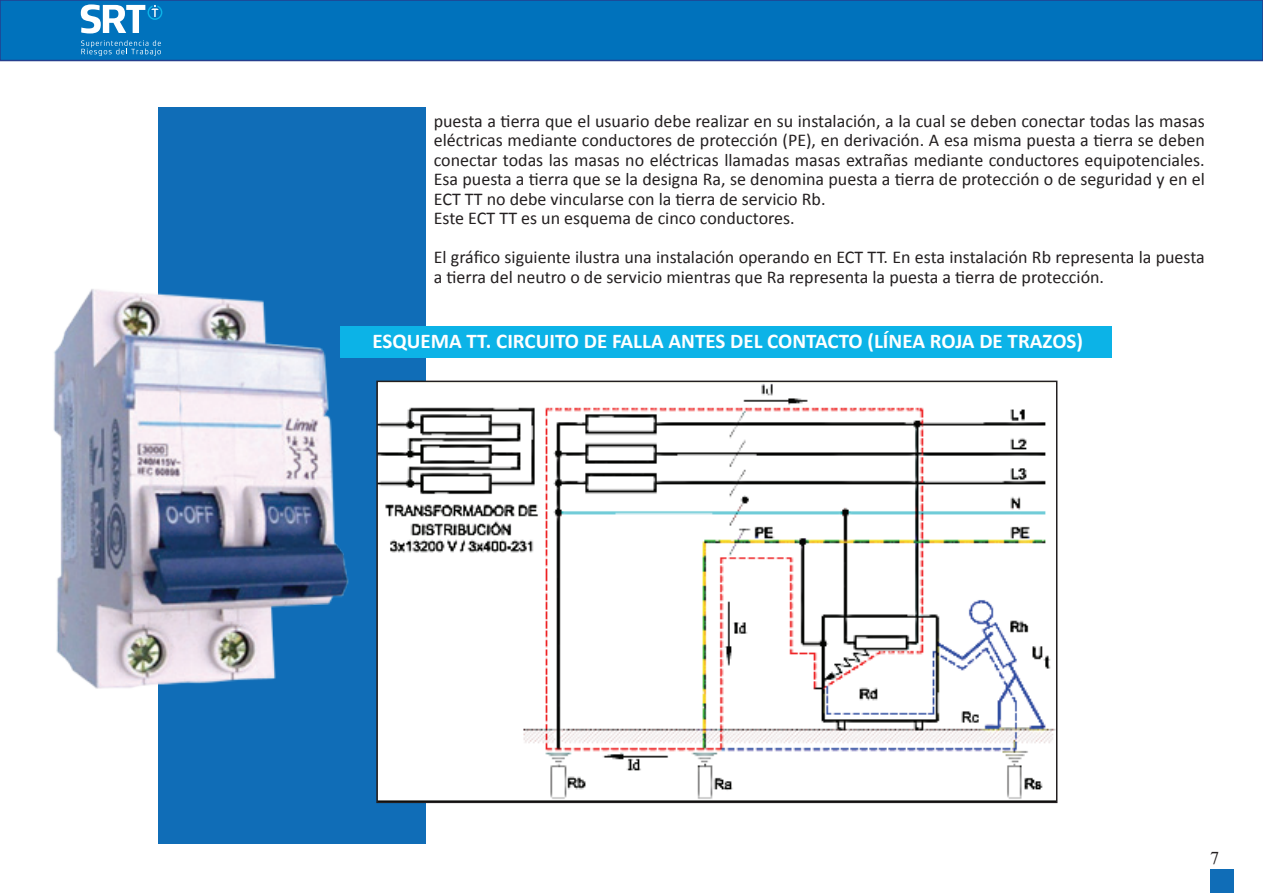
<style>
.page{position:relative;width:1263px;height:893px;background:#fff}
.page>*{position:absolute;margin:0;border:0;box-sizing:border-box;transform-origin:0 0}
.t1{font:700 21px "Calibri";color:#fff}
.t2{font:18px/19.5px "Calibri";color:#231f20}
.t3{font:18px "Times New Roman";color:#231f20}
</style>
<div class="page">
<div style="left:1210px;top:869px;width:23px;height:24px;background:#106db7"></div>
<div style="left:0;top:0;width:1263px;height:61px;background:#0072bc;border:2px solid #253f8e"></div>
<svg style="left:81px;top:40px;width:80px;height:16px"></svg>
<svg style="left:81px;top:4px;width:81px;height:29px"></svg>
<div style="left:158px;top:108px;width:268px;height:736px;background:#106db7"></div>
<div style="left:340px;top:327px;width:771px;height:31px;background:#0cb3e7"></div>
<img style="left:379px;top:384px;width:675px;height:416px">
<div style="left:376px;top:381px;width:681px;height:422px;border:2px solid #231f20"></div>
<img style="left:53px;top:289px;width:313px;height:400px">
<p class="t2" style="left:434px;top:111px;width:773px">puesta a tierra que el usuario debe realizar en su instalación, a la cual se deben conectar todas las masas eléctricas mediante conductores de protección (PE), en derivación. A esa misma puesta a tierra se deben conectar todas las masas no eléctricas llamadas masas extrañas mediante conductores equipotenciales.<br>Esa puesta a tierra que se la designa Ra, se denomina puesta a tierra de protección o de seguridad y en el ECT TT no debe vincularse con la tierra de servicio Rb.<br>Este ECT TT es un esquema de cinco conductores.</p>
<p class="t2" style="left:434px;top:248px;width:773px">El gráfico siguiente ilustra una instalación operando en ECT TT. En esta instalación Rb representa la puesta a tierra del neutro o de servicio mientras que Ra representa la puesta a tierra de protección.</p>
<p class="t1" style="left:372px;top:328px;width:712px">ESQUEMA TT. CIRCUITO DE FALLA ANTES DEL CONTACTO (LÍNEA ROJA DE TRAZOS)</p>
<p class="t3" style="left:1210px;top:845px;width:10px">7</p>
</div>
